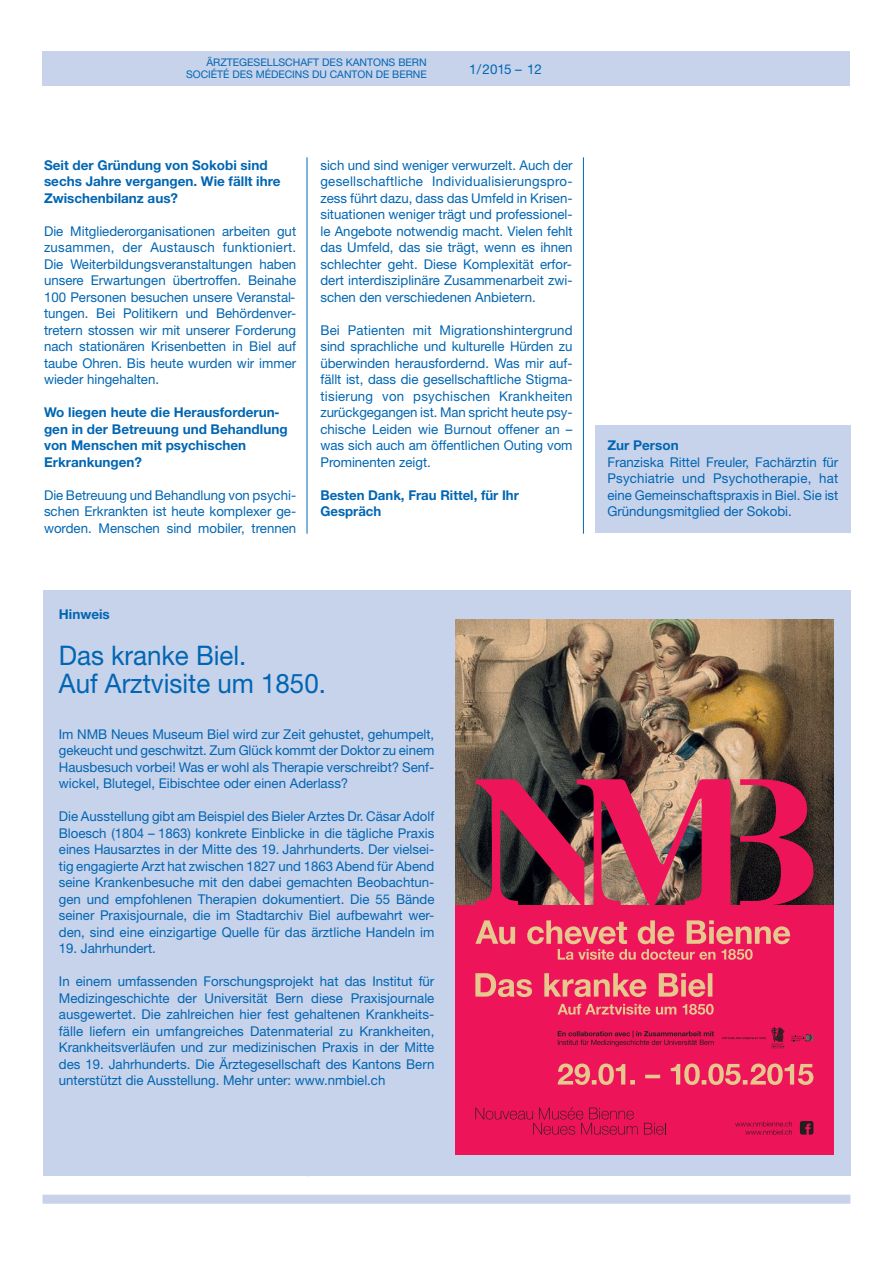
<style>
.page{position:relative;width:893px;height:1263px;background:#fff}
.page>*{position:absolute;margin:0;border:0;box-sizing:border-box;transform-origin:0 0}
.t1{font:27px/28.8px "Helvetica Neue LT";color:#0066b3;scale:.96 1}
.t2{font:13.5px/16.5px "Helvetica Neue LT";color:#0066b3;text-align:justify}
.t3{font:700 13.5px/16.5px "Helvetica Neue LT";color:#0066b3}
.t4{font:10.5px/12px "Helvetica Neue LT";color:#0066b3;text-align:right}
</style>
<div class="page">
<div style="left:43px;top:1195px;width:807px;height:9px;background:#c7d2eb"></div>
<div style="left:43px;top:51px;width:807px;height:34px;background:#c7d2eb"></div>
<div style="left:595px;top:425px;width:255px;height:108px;background:#c7d2eb"></div>
<div style="left:43px;top:590px;width:807px;height:586px;background:#c7d2eb"></div>
<img style="left:455px;top:619px;width:378px;height:287px">
<div style="left:455px;top:906px;width:378px;height:249px;background:#ed145a"></div>
<svg style="left:475px;top:779px;width:255px;height:127px;background:#9e3851"></svg>
<svg style="left:740px;top:779px;width:73px;height:127px;background:#811f3b"></svg>
<svg style="left:475px;top:1107px;width:163px;height:28px"></svg>
<svg style="left:644px;top:1123px;width:22px;height:12px"></svg>
<svg style="left:735px;top:1121px;width:57px;height:14px"></svg>
<svg style="left:800px;top:1121px;width:13px;height:13px"></svg>
<svg style="left:475px;top:920px;width:315px;height:40px"></svg>
<svg style="left:558px;top:1063px;width:255px;height:22px"></svg>
<svg style="left:557px;top:1004px;width:157px;height:11px"></svg>
<svg style="left:475px;top:973px;width:237px;height:24px"></svg>
<svg style="left:791px;top:1034px;width:21px;height:8px"></svg>
<svg style="left:722px;top:1027px;width:63px;height:21px"></svg>
<svg style="left:558px;top:1030px;width:156px;height:16px"></svg>
<hr style="left:307px;top:157px;width:1px;height:377px;background:#0066b3">
<hr style="left:583px;top:157px;width:1px;height:377px;background:#0066b3">
<p class="t4" style="left:186px;top:58px;width:242px">ÄRZTEGESELLSCHAFT DES KANTONS BERN<br>SOCIÉTÉ DES MÉDECINS DU CANTON DE BERNE</p>
<p class="t2" style="left:469px;top:62px;width:74px">1/2015 – 12</p>
<p class="t3" style="left:44px;top:158px;width:238px">Seit der Gründung von Sokobi sind sechs Jahre vergangen. Wie fällt ihre<br>Zwischenbilanz aus?</p>
<p class="t2" style="left:44px;top:224px;width:254px">Die Mitgliederorganisationen arbeiten gut zusammen, der Austausch funktioniert.<br>Die Weiterbildungsveranstaltungen haben unsere Erwartungen übertroffen. Beinahe 100 Personen besuchen unsere Veranstal&shy;tungen. Bei Politikern und Behördenver&shy;tretern stossen wir mit unserer Forderung nach stationären Krisenbetten in Biel auf taube Ohren. Bis heute wurden wir immer wieder hingehalten.</p>
<p class="t3" style="left:44px;top:405px;width:245px">Wo liegen heute die Herausforderun&shy;gen in der Betreuung und Behandlung von Menschen mit psychischen<br>Erkrankungen?</p>
<p class="t2" style="left:44px;top:488px;width:254px">Die Betreuung und Behandlung von psychi&shy;schen Erkrankten ist heute komplexer ge&shy;worden. Menschen sind mobiler, trennen</p>
<p class="t2" style="left:320px;top:158px;width:254px">sich und sind weniger verwurzelt. Auch der gesellschaftliche Individualisierungspro&shy;zess führt dazu, dass das Umfeld in Krisen&shy;situationen weniger trägt und professionel&shy;le Angebote notwendig macht. Vielen fehlt das Umfeld, das sie trägt, wenn es ihnen schlechter geht. Diese Komplexität erfor&shy;dert interdisziplinäre Zusammenarbeit zwi&shy;schen den verschiedenen Anbietern.</p>
<p class="t2" style="left:320px;top:323px;width:254px">Bei Patienten mit Migrationshintergrund sind sprachliche und kulturelle Hürden zu überwinden herausfordernd. Was mir auf&shy;fällt ist, dass die gesellschaftliche Stigma&shy;tisierung von psychischen Krankheiten zurückgegangen ist. Man spricht heute psy&shy;chische Leiden wie Burnout offener an – was sich auch am öffentlichen Outing vom Prominenten zeigt.</p>
<p class="t3" style="left:320px;top:488px;width:200px">Besten Dank, Frau Rittel, für Ihr<br>Gespräch</p>
<p class="t3" style="left:59px;top:607px;width:52px">Hinweis</p>
<h1 class="t1" style="left:59px;top:643px;width:280px">Das kranke Biel.<br>Auf Arztvisite um 1850.</h1>
<p class="t2" style="left:59px;top:727px;width:377px">Im NMB Neues Museum Biel wird zur Zeit gehustet, gehumpelt, gekeucht und geschwitzt. Zum Glück kommt der Doktor zu einem Hausbesuch vorbei! Was er wohl als Therapie verschreibt? Senf&shy;wickel, Blutegel, Eibischtee oder einen Aderlass?</p>
<p class="t2" style="left:59px;top:810px;width:377px">Die Ausstellung gibt am Beispiel des Bieler Arztes Dr. Cäsar Adolf Bloesch (1804 – 1863) konkrete Einblicke in die tägliche Praxis eines Hausarztes in der Mitte des 19. Jahrhunderts. Der vielsei&shy;tig engagierte Arzt hat zwischen 1827 und 1863 Abend für Abend seine Krankenbesuche mit den dabei gemachten Beobachtun&shy;gen und empfohlenen Therapien dokumentiert. Die 55 Bände seiner Praxisjournale, die im Stadtarchiv Biel aufbewahrt wer&shy;den, sind eine einzigartige Quelle für das ärztliche Handeln im</p>
<p class="t2" style="left:59px;top:942px;width:98px">19. Jahrhundert.</p>
<p class="t2" style="left:59px;top:975px;width:377px">In einem umfassenden Forschungsprojekt hat das Institut für Medizingeschichte der Universität Bern diese Praxisjournale ausgewertet. Die zahlreichen hier fest gehaltenen Krankheits&shy;fälle liefern ein umfangreiches Datenmaterial zu Krankheiten, Krankheitsverläufen und zur medizinischen Praxis in der Mitte des 19. Jahrhunderts. Die Ärztegesellschaft des Kantons Bern unterstützt die Ausstellung. Mehr unter: www.nmbiel.ch</p>
<p class="t3" style="left:607px;top:438px;width:73px">Zur Person</p>
<p class="t2" style="left:607px;top:455px;width:232px">Franziska Rittel Freuler, Fachärztin für Psychiatrie und Psychotherapie, hat eine Gemeinschaftspraxis in Biel. Sie ist Gründungsmitglied der Sokobi.</p>
</div>
